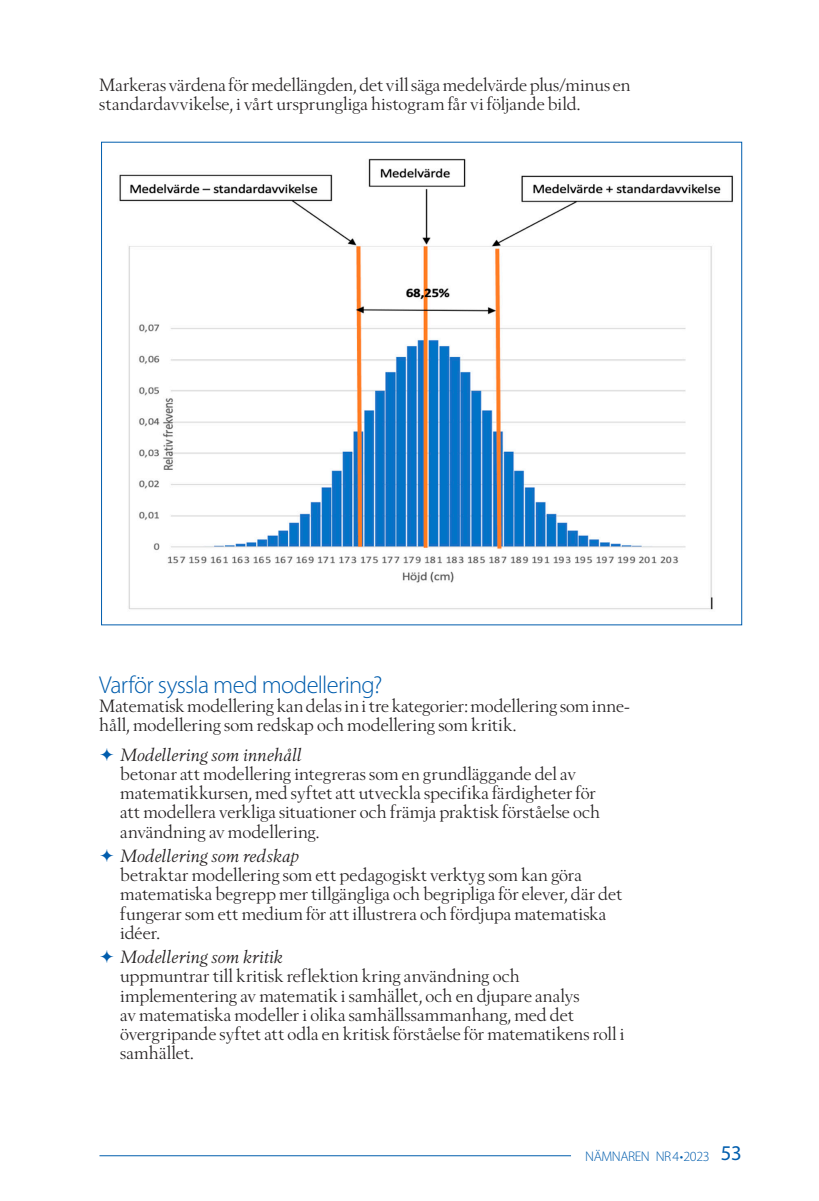
<style>
.page{position:relative;width:819px;height:1201px;background:#fff}
.page>*{position:absolute;margin:0;border:0;box-sizing:border-box;transform-origin:0 0}
.t1{font:300 24.5px "Myriad Pro";letter-spacing:-.025em;color:#015dad}
.t2{font:17.5px/19.2px "Berling Nova Display Pro";letter-spacing:.005em;color:#231f20}
.t3{font:italic 17.5px "Berling Nova Display Pro";letter-spacing:.005em;color:#231f20}
.t4{font:300 14px "Myriad Pro";letter-spacing:-.03em;color:#015dad}
.s1{font-weight:400;font-size:21px}
</style>
<div class="page">
<hr style="left:99px;top:1155px;width:472px;height:1px;background:#015dad">
<img style="left:119px;top:158px;width:614px;height:452px">
<p class="t2" style="left:99px;top:75px;width:532px">Markeras värdena för medellängden, det vill säga medelvärde plus/minus en standardavvikelse, i vårt ursprungliga histogram får vi följande bild.</p>
<h1 class="t1" style="left:99px;top:671px;width:285px">Varför syssla med modellering?</h1>
<p class="t2" style="left:99px;top:696px;width:532px">Matematisk modellering kan delas in i tre kategorier: modellering som inne&shy;håll, modellering som redskap och modellering som kritik.</p>
<p class="t3" style="left:120px;top:744px;width:183px">Modellering som innehåll</p>
<p class="t2" style="left:120px;top:763px;width:481px">betonar att modellering integreras som en grundläggande del av matematikkursen, med syftet att utveckla specifika färdigheter för att modellera verkliga situationer och främja praktisk förståelse och användning av modellering.</p>
<p class="t3" style="left:120px;top:845px;width:180px">Modellering som redskap</p>
<p class="t2" style="left:120px;top:865px;width:503px">betraktar modellering som ett pedagogiskt verktyg som kan göra matematiska begrepp mer tillgängliga och begripliga för elever, där det fungerar som ett medium för att illustrera och fördjupa matematiska idéer.</p>
<p class="t3" style="left:120px;top:946px;width:164px">Modellering som kritik</p>
<p class="t2" style="left:120px;top:966px;width:506px">uppmuntrar till kritisk reflektion kring användning och implementering av matematik i samhället, och en djupare analys<br>av matematiska modeller i olika samhällssammanhang, med det övergripande syftet att odla en kritisk förståelse för matematikens roll i samhället.</p>
<p class="t4" style="left:585px;top:1148px;width:158px">NÄMNAREN NR4•2023 <span class="s1">53</span></p>
</div>
